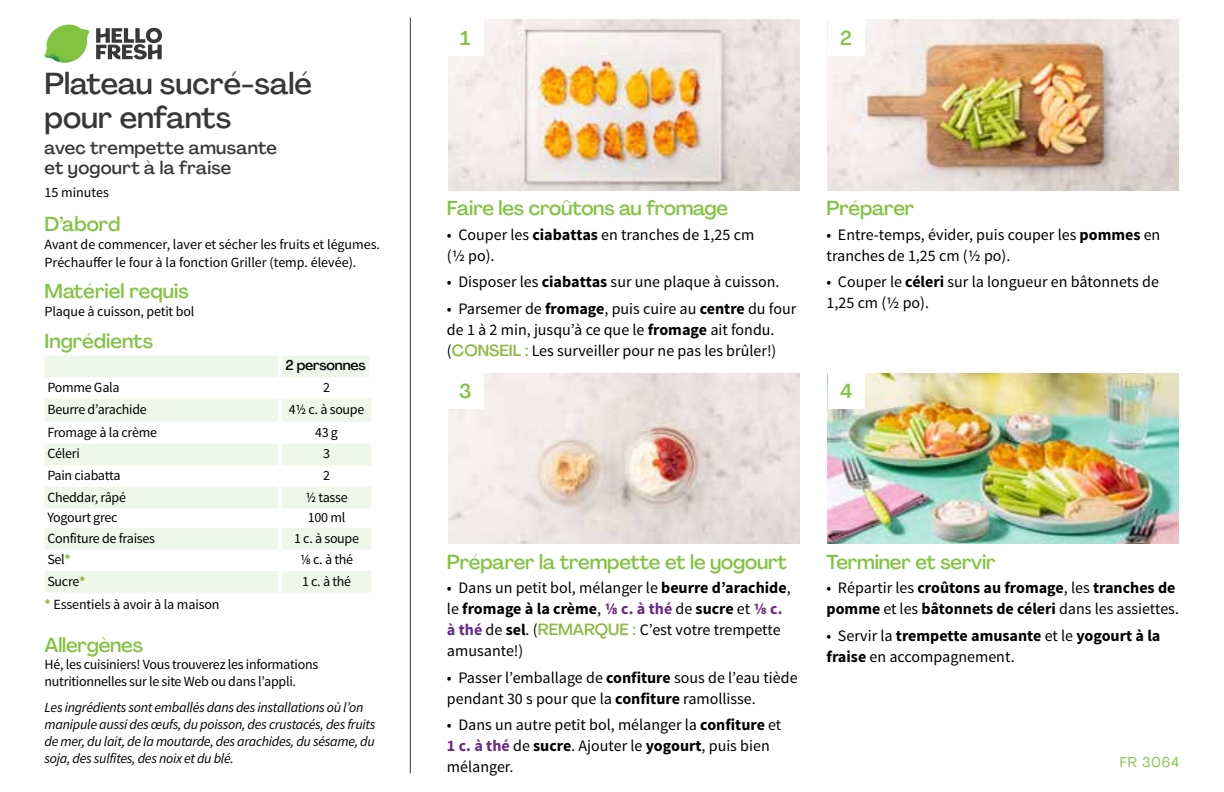
<style>
.page{position:relative;width:1224px;height:792px;background:#fff}
.page>*{position:absolute;margin:0;border:0;box-sizing:border-box;transform-origin:0 0}
.t1{font:500 30px/34px "Agrandir";color:#383839}
.t2{font:500 20px "Agrandir";letter-spacing:-.01em;color:#82c341}
.t3{font:500 18px/20px "Agrandir";letter-spacing:.01em;color:#383839}
.t4{font:16px/21px "Source Sans Pro";color:#000}
.t5{font:700 16px/21px "Source Sans Pro";color:#000}
.t6{font:14px/17px "Source Sans Pro";letter-spacing:-.02em;color:#000}
.t7{font:italic 14px/17px "Source Sans Pro";letter-spacing:-.02em;color:#000}
.t8{font:14px/18px "Source Sans Pro";color:#000}
.t9{font:500 14px "Agrandir";letter-spacing:-.01em;color:#000}
.t10{font:14px "Agrandir";letter-spacing:.05em;color:#82c341}
.s1{font-weight:700;color:#8cba42}
.s2{font-weight:700}
.s3{font-family:"Agrandir";font-weight:500;color:#8cba42}
.s4{font-weight:700;color:#6c2888}
.s5{font-weight:400}
</style>
<div class="page">
<svg style="left:96px;top:27px;width:66px;height:33px"></svg>
<svg style="left:48px;top:25px;width:39px;height:25px"></svg>
<img style="left:69px;top:25px;width:20px;height:17px">
<img style="left:47px;top:39px;width:38px;height:7px">
<img style="left:44px;top:42px;width:40px;height:21px">
<img style="left:68px;top:46px;width:17px;height:17px">
<hr style="left:410px;top:18px;width:1px;height:755px;background:#383839">
<svg style="left:45px;top:356px;width:326px;height:237px;fill:#eff7e8"></svg>
<hr style="left:278px;top:356px;width:4px;height:21px;background:#fff">
<hr style="left:369px;top:356px;width:4px;height:21px;background:#fff">
<hr style="left:278px;top:377px;width:4px;height:22px;background:#fff">
<hr style="left:278px;top:399px;width:4px;height:23px;background:#fff">
<hr style="left:278px;top:422px;width:4px;height:22px;background:#fff">
<hr style="left:278px;top:444px;width:4px;height:21px;background:#fff">
<hr style="left:278px;top:465px;width:4px;height:22px;background:#fff">
<hr style="left:278px;top:487px;width:4px;height:21px;background:#fff">
<hr style="left:278px;top:508px;width:4px;height:20px;background:#fff">
<hr style="left:278px;top:528px;width:4px;height:21px;background:#fff">
<hr style="left:278px;top:549px;width:4px;height:22px;background:#fff">
<hr style="left:278px;top:571px;width:4px;height:22px;background:#fff">
<img style="left:448px;top:20px;width:351px;height:170px">
<img style="left:448px;top:373px;width:351px;height:171px">
<img style="left:828px;top:20px;width:351px;height:170px">
<div style="left:447px;top:20px;width:37px;height:36px;background:#fff"></div>
<div style="left:447px;top:373px;width:37px;height:36px;background:#fff"></div>
<div style="left:828px;top:20px;width:36px;height:36px;background:#fff"></div>
<img style="left:828px;top:373px;width:351px;height:171px">
<div style="left:828px;top:373px;width:36px;height:36px;background:#fff"></div>
<h1 class="t1" style="left:45px;top:66px;width:269px">Plateau sucré-salé pour enfants</h1>
<p class="t3" style="left:45px;top:138px;width:234px">avec trempette amusante et yogourt à la fraise</p>
<p class="t8" style="left:45px;top:183px;width:66px">15 minutes</p>
<p class="t2" style="left:45px;top:212px;width:77px">D’abord</p>
<p class="t8" style="left:45px;top:236px;width:337px">Avant de commencer, laver et sécher les fruits et légumes.<br>Préchauffer le four à la fonction Griller (temp. élevée).</p>
<p class="t2" style="left:45px;top:279px;width:146px">Matériel requis</p>
<p class="t6" style="left:45px;top:303px;width:151px">Plaque à cuisson, petit bol</p>
<p class="t2" style="left:45px;top:328px;width:110px">Ingrédients</p>
<p class="t9" style="left:285px;top:357px;width:82px">2 personnes</p>
<p class="t6" style="left:47px;top:379px;width:74px">Pomme Gala</p>
<p class="t6" style="left:323px;top:379px;width:8px">2</p>
<p class="t6" style="left:47px;top:401px;width:101px">Beurre d’arachide</p>
<p class="t6" style="left:289px;top:401px;width:77px">41/2 c. à soupe</p>
<p class="t6" style="left:47px;top:424px;width:111px">Fromage à la crème</p>
<p class="t6" style="left:315px;top:424px;width:24px">43 g</p>
<p class="t6" style="left:47px;top:446px;width:34px">Céleri</p>
<p class="t6" style="left:323px;top:446px;width:8px">3</p>
<p class="t6" style="left:47px;top:467px;width:75px">Pain ciabatta</p>
<p class="t6" style="left:323px;top:467px;width:8px">2</p>
<p class="t6" style="left:47px;top:489px;width:80px">Cheddar, râpé</p>
<p class="t6" style="left:305px;top:489px;width:44px">1/2 tasse</p>
<p class="t6" style="left:47px;top:509px;width:72px">Yogourt grec</p>
<p class="t6" style="left:308px;top:509px;width:39px">100 ml</p>
<p class="t6" style="left:47px;top:530px;width:109px">Confiture de fraises</p>
<p class="t6" style="left:294px;top:530px;width:67px">1 c. à soupe</p>
<p class="t6" style="left:47px;top:551px;width:25px">Sel<span class="s1">*</span></p>
<p class="t6" style="left:300px;top:551px;width:55px">1/8 c. à thé</p>
<p class="t6" style="left:47px;top:573px;width:40px">Sucre<span class="s1">*</span></p>
<p class="t6" style="left:302px;top:573px;width:51px">1 c. à thé</p>
<p class="t6" style="left:45px;top:596px;width:176px"><span class="s1">*</span> Essentiels à avoir à la maison</p>
<p class="t2" style="left:45px;top:633px;width:100px">Allergènes</p>
<p class="t6" style="left:45px;top:656px;width:275px">Hé, les cuisiniers! Vous trouverez les informations nutritionnelles sur le site Web ou dans l’appli.</p>
<p class="t7" style="left:45px;top:699px;width:332px">Les ingrédients sont emballés dans des installations où l’on manipule aussi des œufs, du poisson, des crustacés, des fruits de mer, du lait, de la moutarde, des arachides, du sésame, du soja, des sulfites, des noix et du blé.</p>
<p class="t2" style="left:460px;top:26px;width:12px">1</p>
<p class="t2" style="left:840px;top:26px;width:13px">2</p>
<p class="t2" style="left:447px;top:196px;width:283px">Faire les croûtons au fromage</p>
<p class="t4" style="left:447px;top:224px;width:309px">• Couper les <span class="s2">ciabattas</span> en tranches de 1,25 cm (1/2 po).</p>
<p class="t4" style="left:447px;top:272px;width:334px">• Disposer les <span class="s2">ciabattas</span> sur une plaque à cuisson.</p>
<p class="t4" style="left:447px;top:298px;width:351px">• Parsemer de <span class="s2">fromage</span>, puis cuire au <span class="s2">centre</span> du four de 1 à 2 min, jusqu’à ce que le <span class="s2">fromage</span> ait fondu. (<span class="s3">CONSEIL :</span> Les surveiller pour ne pas les brûler!)</p>
<p class="t2" style="left:459px;top:379px;width:14px">3</p>
<p class="t2" style="left:827px;top:196px;width:89px">Préparer</p>
<p class="t4" style="left:827px;top:224px;width:335px">• Entre-temps, évider, puis couper les <span class="s2">pommes</span> en tranches de 1,25 cm (1/2 po).</p>
<p class="t4" style="left:827px;top:272px;width:334px">• Couper le <span class="s2">céleri</span> sur la longueur en bâtonnets de<br>1,25 cm (1/2 po).</p>
<p class="t2" style="left:840px;top:379px;width:14px">4</p>
<p class="t2" style="left:447px;top:549px;width:341px">Préparer la trempette et le yogourt</p>
<p class="t4" style="left:447px;top:578px;width:345px">• Dans un petit bol, mélanger le <span class="s2">beurre d’arachide</span>, le <span class="s2">fromage à la crème</span>, <span class="s4">1/8 c. à thé</span> de <span class="s2">sucre</span> et <span class="s4">1/8 c. à thé</span> de <span class="s2">sel</span>. (<span class="s3">REMARQUE :</span> C’est votre trempette amusante!)</p>
<p class="t4" style="left:447px;top:667px;width:352px">• Passer l’emballage de <span class="s2">confiture</span> sous de l’eau tiède pendant 30 s pour que la <span class="s2">confiture</span> ramollisse.</p>
<p class="t4" style="left:447px;top:715px;width:336px">• Dans un autre petit bol, mélanger la <span class="s2">confiture</span> et<br><span class="s4">1 c. à thé</span> de <span class="s2">sucre</span>. Ajouter le <span class="s2">yogourt</span>, puis bien mélanger.</p>
<p class="t2" style="left:827px;top:549px;width:171px">Terminer et servir</p>
<p class="t5" style="left:827px;top:578px;width:354px"><span class="s5">• Répartir les</span> croûtons au fromage<span class="s5">, les</span> tranches de pomme <span class="s5">et les</span> bâtonnets de céleri <span class="s5">dans les assiettes.</span></p>
<p class="t5" style="left:827px;top:626px;width:335px"><span class="s5">• Servir la</span> trempette amusante <span class="s5">et le</span> yogourt à la fraise <span class="s5">en accompagnement.</span></p>
<p class="t10" style="left:1120px;top:753px;width:61px">FR 3064</p>
</div>
